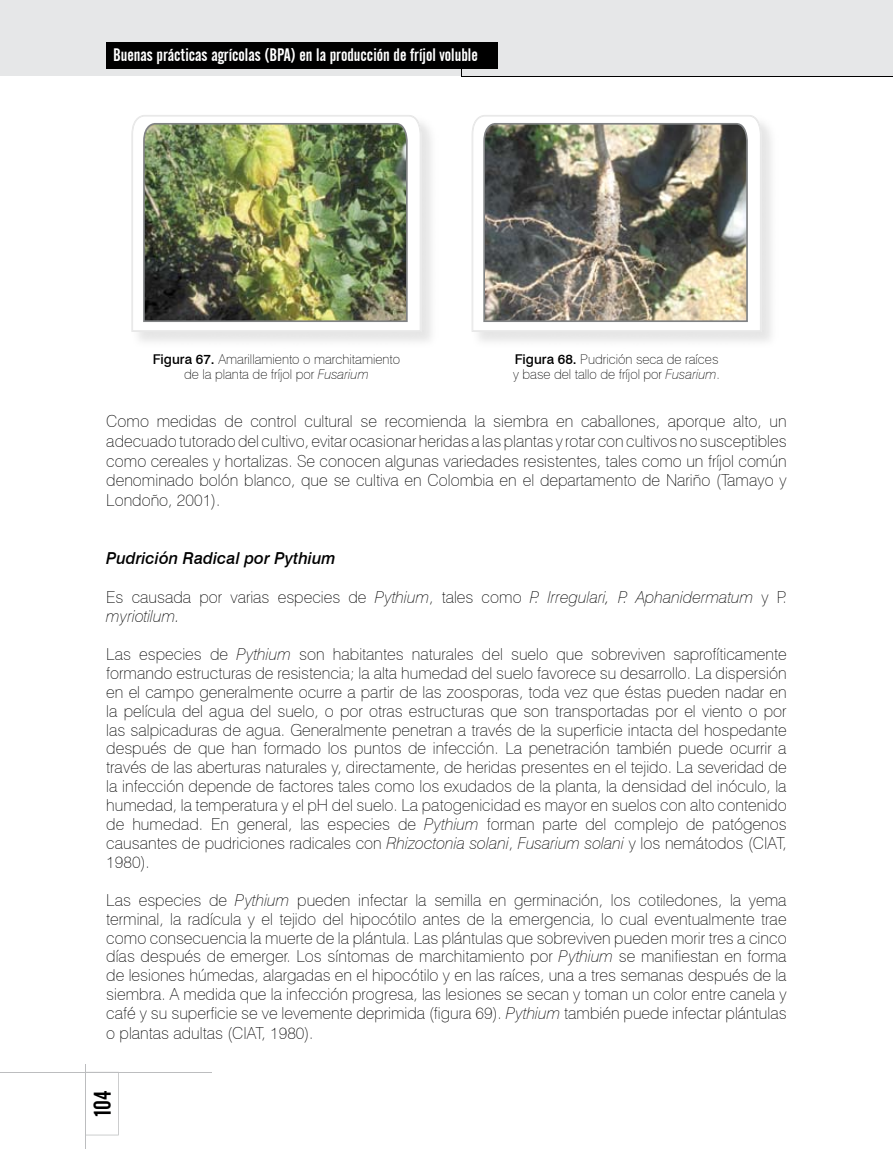
<style>
.page{position:relative;width:893px;height:1149px;background:#fff}
.page>*{position:absolute;margin:0;border:0;box-sizing:border-box;transform-origin:0 0}
.t1{font:24px "Alternate Gothic No 2 BT";color:#000}
.t2{font:18px "Alternate Gothic No 2 BT";color:#fff}
.t3{font:100 16.5px/18.9px "Swiss 721 BT";color:#000;text-align:justify}
.t4{font:italic 100 16.5px/18.9px "Swiss 721 BT";color:#000}
.t5{font:italic 500 16.5px "Swiss 721 BT";color:#000}
.t6{font:100 13.5px/15px "Swiss 721 BT";color:#000;text-align:center}
.s1{font-weight:500}
.s2{font-style:italic}
.s3{font-style:normal}
</style>
<div class="page">
<div style="left:0;top:0;width:893px;height:76px;background:#e6e7e8"></div>
<hr style="left:461px;top:77px;width:432px;height:1px;background:#000">
<svg style="left:86px;top:1072px;width:33px;height:62px"></svg>
<hr style="left:0;top:1071px;width:211px;height:1px;background:#bcbdbf">
<div style="left:106px;top:42px;width:392px;height:26px;background:#000"></div>
<hr style="left:461px;top:43px;width:1px;height:34px;background:#000">
<hr style="left:85px;top:1063px;width:1px;height:84px;background:#bcbdbf">
<svg style="left:132px;top:116px;width:289px;height:215px"></svg>
<img style="left:143px;top:123px;width:265px;height:199px">
<svg style="left:472px;top:116px;width:289px;height:215px"></svg>
<img style="left:483px;top:123px;width:265px;height:199px">
<p class="t2" style="left:113px;top:45px;width:366px">Buenas prácticas agrícolas (BPA) en la producción de fríjol voluble</p>
<p class="t6" style="left:153px;top:351px;width:249px"><span class="s1">Figura 67.</span> Amarillamiento o marchitamiento de la planta de fríjol por <span class="s2">Fusarium</span></p>
<p class="t6" style="left:513px;top:351px;width:209px;text-align:left"><span class="s1">Figura 68.</span> Pudrición seca de raíces y base del tallo de fríjol por <span class="s2">Fusarium</span>.</p>
<p class="t3" style="left:106px;top:411px;width:682px;line-height:19.8px">Como medidas de control cultural se recomienda la siembra en caballones, aporque alto, un adecuado tutorado del cultivo, evitar ocasionar heridas a las plantas y rotar con cultivos no susceptibles como cereales y hortalizas. Se conocen algunas variedades resistentes, tales como un fríjol común denominado bolón blanco, que se cultiva en Colombia en el departamento de Nariño (Tamayo y Londoño, 2001).</p>
<p class="t5" style="left:106px;top:547px;width:231px">Pudrición Radical por Pythium</p>
<p class="t4" style="left:106px;top:587px;width:682px"><span class="s3">Es causada por varias especies de</span> Pythium<span class="s3">, tales como</span> P. Irregulari, P. Aphanidermatum <span class="s3">y P. </span>myriotilum.</p>
<p class="t3" style="left:106px;top:644px;width:682px">Las especies de <span class="s2">Pythium</span> son habitantes naturales del suelo que sobreviven saprofíticamente formando estructuras de resistencia; la alta humedad del suelo favorece su desarrollo. La dispersión en el campo generalmente ocurre a partir de las zoosporas, toda vez que éstas pueden nadar en la película del agua del suelo, o por otras estructuras que son transportadas por el viento o por las salpicaduras de agua. Generalmente penetran a través de la superficie intacta del hospedante después de que han formado los puntos de infección. La penetración también puede ocurrir a través de las aberturas naturales y, directamente, de heridas presentes en el tejido. La severidad de la infección depende de factores tales como los exudados de la planta, la densidad del inóculo, la humedad, la temperatura y el pH del suelo. La patogenicidad es mayor en suelos con alto contenido de humedad. En general, las especies de <span class="s2">Pythium</span> forman parte del complejo de patógenos causantes de pudriciones radicales con <span class="s2">Rhizoctonia solani</span>, <span class="s2">Fusarium solani</span> y los nemátodos (CIAT, 1980).</p>
<p class="t3" style="left:106px;top:889px;width:682px">Las especies de <span class="s2">Pythium</span> pueden infectar la semilla en germinación, los cotiledones, la yema terminal, la radícula y el tejido del hipocótilo antes de la emergencia, lo cual eventualmente trae como consecuencia la muerte de la plántula. Las plántulas que sobreviven pueden morir tres a cinco días después de emerger. Los síntomas de marchitamiento por <span class="s2">Pythium</span> se manifiestan en forma de lesiones húmedas, alargadas en el hipocótilo y en las raíces, una a tres semanas después de la siembra. A medida que la infección progresa, las lesiones se secan y toman un color entre canela y café y su superficie se ve levemente deprimida (figura 69). <span class="s2">Pythium</span> también puede infectar plántulas o plantas adultas (CIAT, 1980).</p>
<h1 class="t1" style="left:89px;top:1115px;width:27px;rotate:-90deg">104</h1>
</div>
